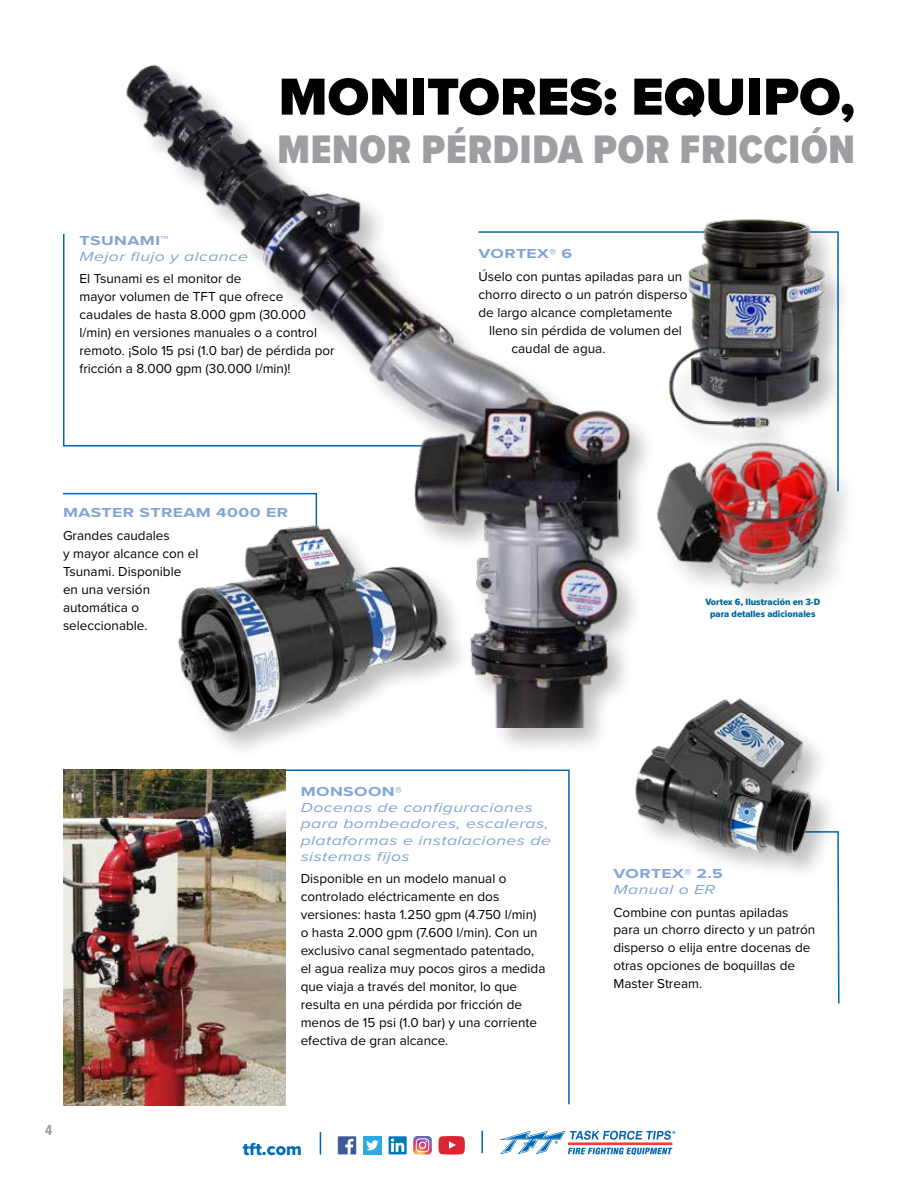
<style>
.page{position:relative;width:918px;height:1188px;background:#fff}
.page>*{position:absolute;margin:0;border:0;box-sizing:border-box;transform-origin:0 0}
.t1{font:900 54px "Proxima Nova";letter-spacing:.005em;color:#000}
.t2{font:900 41.25px "Proxima Nova Cond";letter-spacing:.02em;color:#9d9fa2}
.t3{font:18px "Proxima Nova Extrabld";color:#006bb6}
.t4{font:13.5px/18px "Proxima Nova";color:#000}
.t5{font:italic 13.5px/16.2px "Proxima Nova";letter-spacing:.025em;color:#84a4d4;scale:1.3 1}
.t6{font:700 13.5px "Proxima Nova";letter-spacing:.025em;color:#84a4d4;scale:1.3 1}
.t7{font:900 condensed 13.5px "Swiss 721 BT";color:#9d9fa2}
.t8{font:9.45px/11.2px "Proxima Nova Cond Extrabld";color:#069;text-align:center;scale:1.11 1}
</style>
<div class="page">
<div style="left:363px;top:1136px;width:19px;height:19px;background:#2caae1"></div>
<svg style="left:366px;top:1140px;width:13px;height:10px"></svg>
<svg style="left:338px;top:1136px;width:18px;height:19px"></svg>
<svg style="left:413px;top:1136px;width:19px;height:19px"></svg>
<svg style="left:438px;top:1136px;width:27px;height:19px"></svg>
<svg style="left:388px;top:1136px;width:19px;height:19px"></svg>
<svg style="left:499px;top:1131px;width:176px;height:24px"></svg>
<svg style="left:320px;top:1132px;width:1px;height:23px"></svg>
<hr style="left:481px;top:1131px;width:2px;height:22px;background:#0061af">
<svg style="left:63px;top:234px;width:45px;height:213px"></svg>
<svg style="left:261px;top:769px;width:309px;height:337px"></svg>
<svg style="left:837px;top:883px;width:3px;height:121px"></svg>
<div style="left:632px;top:696px;width:208px;height:187px;background:#000;opacity:.25"></div>
<img style="left:634px;top:696px;width:184px;height:165px">
<svg style="left:63px;top:492px;width:45px;height:3px"></svg>
<div style="left:666px;top:217px;width:187px;height:239px;background:#000;opacity:.25"></div>
<img style="left:667px;top:217px;width:161px;height:188px">
<img style="left:657px;top:405px;width:196px;height:197px">
<img style="left:63px;top:770px;width:223px;height:335px">
<div style="left:124px;top:62px;width:533px;height:695px;background:#000;opacity:.25"></div>
<img style="left:108px;top:62px;width:531px;height:665px">
<h1 class="t1" style="left:279px;top:56px;width:578px">MONITORES: EQUIPO,</h1>
<h2 class="t2" style="left:277px;top:119px;width:579px">MENOR PÉRDIDA POR FRICCIÓN</h2>
<p class="t6" style="left:80px;top:230px;width:70px">TSUNAMI™</p>
<p class="t5" style="left:80px;top:248px;width:131px">Mejor flujo y alcance</p>
<p class="t4" style="left:80px;top:269px;width:257px">El Tsunami es el monitor de<br>mayor volumen de TFT que ofrece caudales de hasta 8.000 gpm (30.000 l/min) en versiones manuales o a control remoto. ¡Solo 15 psi (1.0 bar) de pérdida por fricción a 8.000 gpm (30.000 l/min)!</p>
<p class="t6" style="left:63px;top:502px;width:175px">MASTER STREAM 4000 ER</p>
<p class="t4" style="left:63px;top:525px;width:137px">Grandes caudales<br>y mayor alcance con el<br>Tsunami. Disponible en una versión automática o seleccionable.</p>
<p class="t6" style="left:478px;top:244px;width:73px">VORTEX® 6</p>
<p class="t4" style="left:478px;top:267px;width:211px">Úselo con puntas apiladas para un chorro directo o un patrón disperso de largo alcance completamente</p>
<p class="t4" style="left:512px;top:321px;width:172px;text-indent:-23px">lleno sin pérdida de volumen del caudal de agua.</p>
<p class="t8" style="left:705px;top:596px;width:105px">Vortex 6, Ilustración en 3-D para detalles adicionales</p>
<p class="t7" style="left:45px;top:1122px;width:9px">4</p>
<p class="t6" style="left:301px;top:781px;width:79px">MONSOON®</p>
<p class="t5" style="left:301px;top:799px;width:194px">Docenas de configuraciones para bombeadores, escaleras, plataformas e instalaciones de sistemas fijos</p>
<p class="t4" style="left:301px;top:869px;width:246px">Disponible en un modelo manual o controlado eléctricamente en dos versiones: hasta 1.250 gpm (4.750 l/min) o hasta 2.000 gpm (7.600 l/min). Con un exclusivo canal segmentado patentado, el agua realiza muy pocos giros a medida que viaja a través del monitor, lo que resulta en una pérdida por fricción de menos de 15 psi (1.0 bar) y una corriente efectiva de gran alcance.</p>
<h3 class="t3" style="left:243px;top:1135px;width:61px">tft.com</h3>
<p class="t6" style="left:614px;top:863px;width:86px">VORTEX® 2.5</p>
<p class="t5" style="left:614px;top:881px;width:80px">Manual o ER</p>
<p class="t4" style="left:614px;top:902px;width:203px">Combine con puntas apiladas para un chorro directo y un patrón disperso o elija entre docenas de otras opciones de boquillas de<br>Master Stream.</p>
</div>
